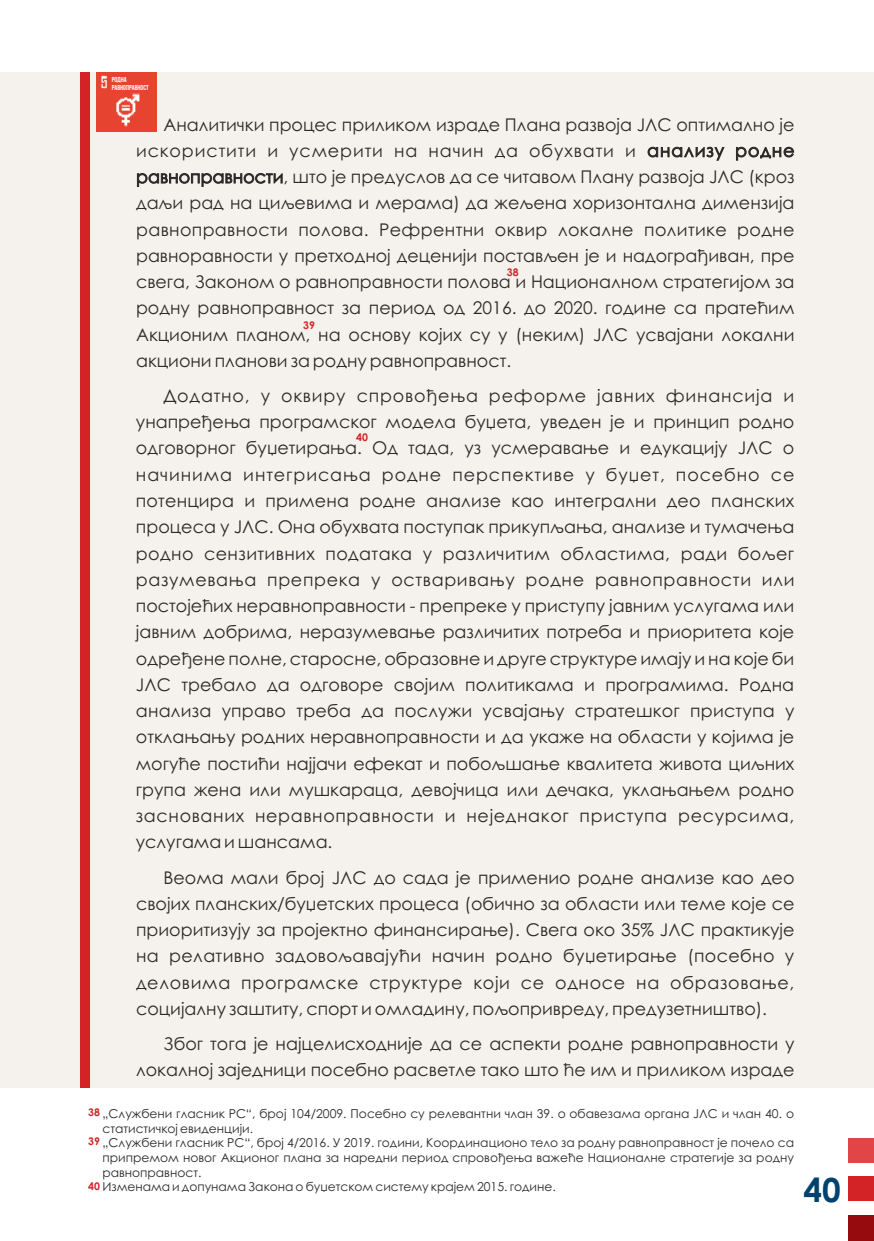
<style>
.page{position:relative;width:874px;height:1241px;background:#fff}
.page>*{position:absolute;margin:0;border:0;box-sizing:border-box;transform-origin:0 0}
.t1{font:700 33.25px "Century Gothic";color:#00426e}
.t2{font:17.5px/26.2px "Century Gothic";color:#2b2a29;text-align:justify}
.t3{font:12.25px/14.5px "Century Gothic";color:#2b2a29;text-align:justify}
.t4{font:700 10.5px "Century Gothic";color:#d32326}
.t5{font:7.17px/7.5px "Bebas Neue Cyrillic";color:#fefefe}
</style>
<div class="page">
<div style="left:0;top:72px;width:873px;height:1015px;background:#f5f2ed"></div>
<div style="left:80px;top:72px;width:10px;height:1015px;background:#d32326"></div>
<div style="left:847px;top:1214px;width:26px;height:26px;background:#960c0e"></div>
<div style="left:847px;top:1176px;width:26px;height:24px;background:#d32326"></div>
<div style="left:847px;top:1137px;width:26px;height:25px;background:#e24545"></div>
<img style="left:97px;top:72px;width:59px;height:60px">
<div style="left:112px;top:75px;width:40px;height:15px;background:#e64330"></div>
<p class="t5" style="left:112px;top:76px;width:38px">РОДНА<br>РАВНОПРАВНОСТ</p>
<p class="t2" style="left:136px;top:113px;width:659px;text-indent:27px">Аналитички процес приликом израде Плана развоја ЈЛС оптимално је искористити и усмерити на начин да обухвати и анализу родне равноправности, што је предуслов да се читавом Плану развоја ЈЛС (кроз даљи рад на циљевима и мерама) да жељена хоризонтална димензија равноправности полова. Рефрентни оквир локалне политике родне равноравности у претходној деценији постављен је и надограђиван, пре свега, Законом о равноправности полова и Националном стратегијом за родну равноправност за период од 2016. до 2020. године са пратећим Акционим планом, на основу којих су у (неким) ЈЛС усвајани локални акциони планови за родну равноправност.</p>
<p class="t4" style="left:506px;top:268px;width:13px">38</p>
<p class="t4" style="left:303px;top:321px;width:13px">39</p>
<p class="t2" style="left:136px;top:384px;width:660px;text-indent:28px">Додатно, у оквиру спровођења реформе јавних финансија и унапређења програмског модела буџета, уведен је и принцип родно одговорног буџетирања. Од тада, уз усмеравање и едукацију ЈЛС о начинима интегрисања родне перспективе у буџет, посебно се потенцира и примена родне анализе као интегрални део планских процеса у ЈЛС. Она обухвата поступак прикупљања, анализе и тумачења родно сензитивних података у различитим областима, ради бољег разумевања препрека у остваривању родне равноправности или постојећих неравноправности - препреке у приступу јавним услугама или јавним добрима, неразумевање различитих потреба и приоритета које одређене полне, старосне, образовне и друге структуре имају и на које би ЈЛС требало да одговоре својим политикама и програмима. Родна анализа управо треба да послужи усвајању стратешког приступа у отклањању родних неравноправности и да укаже на области у којима је могуће постићи најјачи ефекат и побољшање квалитета живота циљних група жена или мушкараца, девојчица или дечака, уклањањем родно заснованих неравноправности и неједнаког приступа ресурсима, услугама и шансама.</p>
<p class="t4" style="left:356px;top:433px;width:13px">40</p>
<p class="t2" style="left:136px;top:865px;width:659px;text-indent:27px">Веома мали број ЈЛС до сада је применио родне анализе као део својих планских/буџетских процеса (обично за области или теме које се приоритизују за пројектно финансирање). Свега око 35% ЈЛС практикује на релативно задовољавајући начин родно буџетирање (посебно у деловима програмске структуре који се односе на образовање, социјалну заштиту, спорт и омладину, пољопривреду, предузетништво).</p>
<p class="t2" style="left:136px;top:1031px;width:659px;text-align:right">Због тога је најцелисходније да се аспекти родне равноправности у локалној заједници посебно расветле тако што ће им и приликом израде</p>
<p class="t4" style="left:88px;top:1108px;width:13px">38</p>
<p class="t4" style="left:88px;top:1137px;width:13px">39</p>
<p class="t4" style="left:88px;top:1181px;width:13px">40</p>
<p class="t3" style="left:102px;top:1107px;width:692px">„Службени гласник РС“, број 104/2009. Посебно су релевантни члан 39. о обавезама органа ЈЛС и члан 40. о статистичкој евиденцији.</p>
<p class="t3" style="left:102px;top:1136px;width:692px">„Службени гласник РС“, број 4/2016. У 2019. години, Координационо тело за родну равноправност је почело са припремом новог Акционог плана за наредни период спровођења важеће Националне стратегије за родну равноправност.</p>
<p class="t3" style="left:102px;top:1180px;width:454px">Изменама и допунама Закона о буџетском систему крајем 2015. године.</p>
<h1 class="t1" style="left:803px;top:1176px;width:39px">40</h1>
</div>
